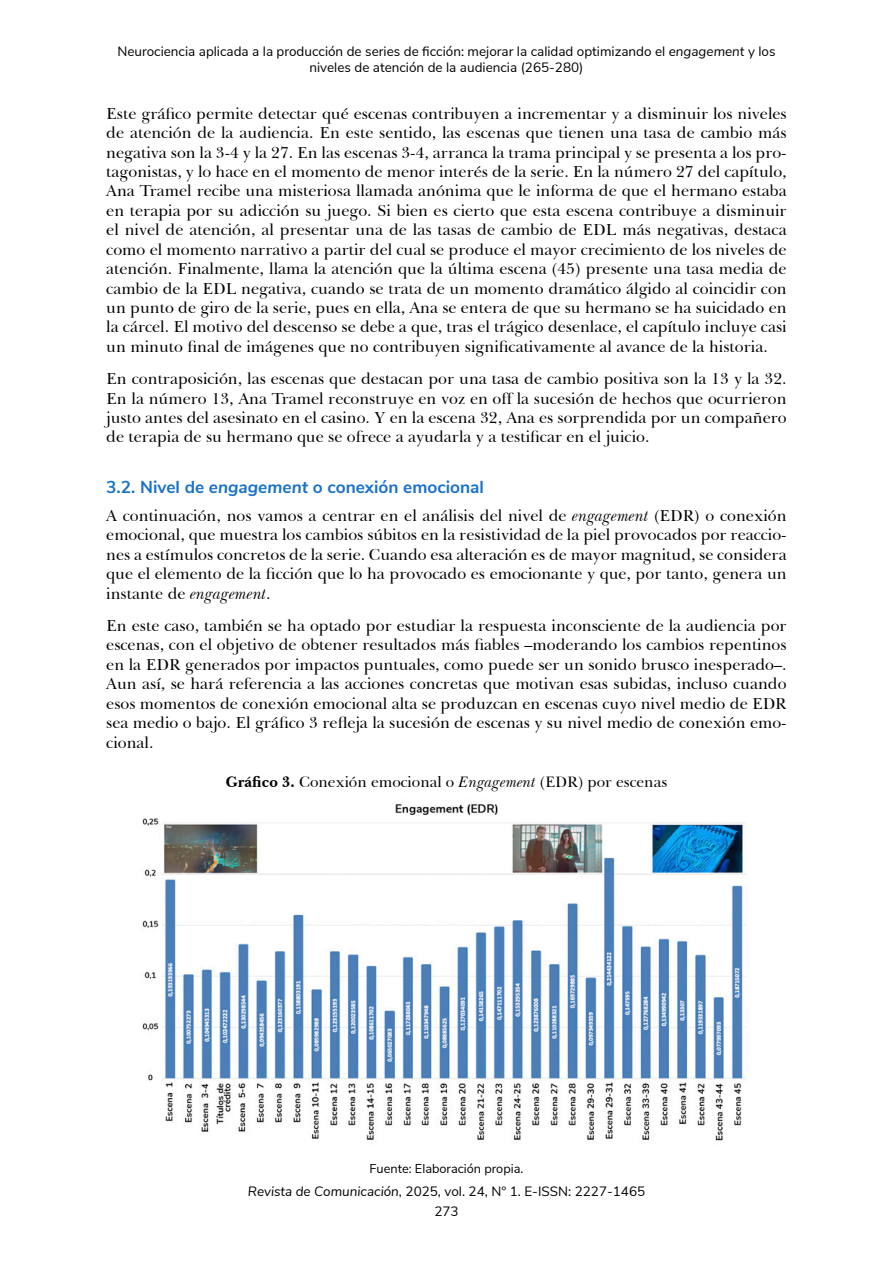
<style>
.page{position:relative;width:893px;height:1263px;background:#fff}
.page>*{position:absolute;margin:0;border:0;box-sizing:border-box;transform-origin:0 0}
.Subtítulo_2{font:700 17.25px "Nunito Sans";color:#1972c8}
.Texto{font:16.2px/19.5px "Baskerville BT";color:#000;text-align:justify}
.Tabla-título{font:15.45px "Baskerville BT";color:#000}
.t1{font:13.5px/16.2px "Nunito Sans";color:#000;text-align:center}
.Tabla-pie{font:12.75px "Nunito Sans";color:#000}
.s1{font-style:italic}
.s2{font-weight:700}
</style>
<div class="page">
<img style="left:142px;top:804px;width:604px;height:337px">
<p class="t1" style="left:117px;top:43px;width:660px">Neurociencia aplicada a la producción de series de ficción: mejorar la calidad optimizando el <span class="s1">engagement</span> y los niveles de atención de la audiencia (265-280)</p>
<p class="Texto" style="left:106px;top:103px;width:682px">Este gráfico permite detectar qué escenas contribuyen a incrementar y a disminuir los niveles de atención de la audiencia. En este sentido, las escenas que tienen una tasa de cambio más negativa son la 3-4 y la 27. En las escenas 3-4, arranca la trama principal y se presenta a los pro&shy;tagonistas, y lo hace en el momento de menor interés de la serie. En la número 27 del capítulo, Ana Tramel recibe una misteriosa llamada anónima que le informa de que el hermano estaba en terapia por su adicción su juego. Si bien es cierto que esta escena contribuye a disminuir el nivel de atención, al presentar una de las tasas de cambio de EDL más negativas, destaca como el momento narrativo a partir del cual se produce el mayor crecimiento de los niveles de atención. Finalmente, llama la atención que la última escena (45) presente una tasa media de cambio de la EDL negativa, cuando se trata de un momento dramático álgido al coincidir con un punto de giro de la serie, pues en ella, Ana se entera de que su hermano se ha suicidado en la cárcel. El motivo del descenso se debe a que, tras el trágico desenlace, el capítulo incluye casi un minuto final de imágenes que no contribuyen significativamente al avance de la historia.</p>
<p class="Texto" style="left:106px;top:368px;width:682px">En contraposición, las escenas que destacan por una tasa de cambio positiva son la 13 y la 32.<br>En la número 13, Ana Tramel reconstruye en voz en off la sucesión de hechos que ocurrieron justo antes del asesinato en el casino. Y en la escena 32, Ana es sorprendida por un compañero de terapia de su hermano que se ofrece a ayudarla y a testificar en el juicio.</p>
<p class="Subtítulo_2" style="left:106px;top:474px;width:379px">3.2. Nivel de <span class="s1">engagement</span> o conexión emocional</p>
<p class="Texto" style="left:106px;top:505px;width:682px">A continuación, nos vamos a centrar en el análisis del nivel de <span class="s1">engagement</span> (EDR) o conexión emocional, que muestra los cambios súbitos en la resistividad de la piel provocados por reaccio&shy;nes a estímulos concretos de la serie. Cuando esa alteración es de mayor magnitud, se considera que el elemento de la ficción que lo ha provocado es emocionante y que, por tanto, genera un instante de <span class="s1">engagement</span>.</p>
<p class="Texto" style="left:106px;top:615px;width:682px">En este caso, también se ha optado por estudiar la respuesta inconsciente de la audiencia por escenas, con el objetivo de obtener resultados más fiables –moderando los cambios repentinos en la EDR generados por impactos puntuales, como puede ser un sonido brusco inesperado–.<br>Aun así, se hará referencia a las acciones concretas que motivan esas subidas, incluso cuando esos momentos de conexión emocional alta se produzcan en escenas cuyo nivel medio de EDR sea medio o bajo. El gráfico 3 refleja la sucesión de escenas y su nivel medio de conexión emo&shy;cional.</p>
<p class="Tabla-título" style="left:226px;top:771px;width:443px"><span class="s2">Gráfico 3.</span> Conexión emocional o <span class="s1">Engagement</span> (EDR) por escenas</p>
<p class="Tabla-pie" style="left:370px;top:1159px;width:155px">Fuente: Elaboración propia.</p>
<p class="t1" style="left:248px;top:1180px;width:399px;line-height:20.4px"><span class="s1">Revista de Comunicación</span>, 2025, vol. 24, N° 1. E-ISSN: 2227-1465<br>273</p>
</div>
